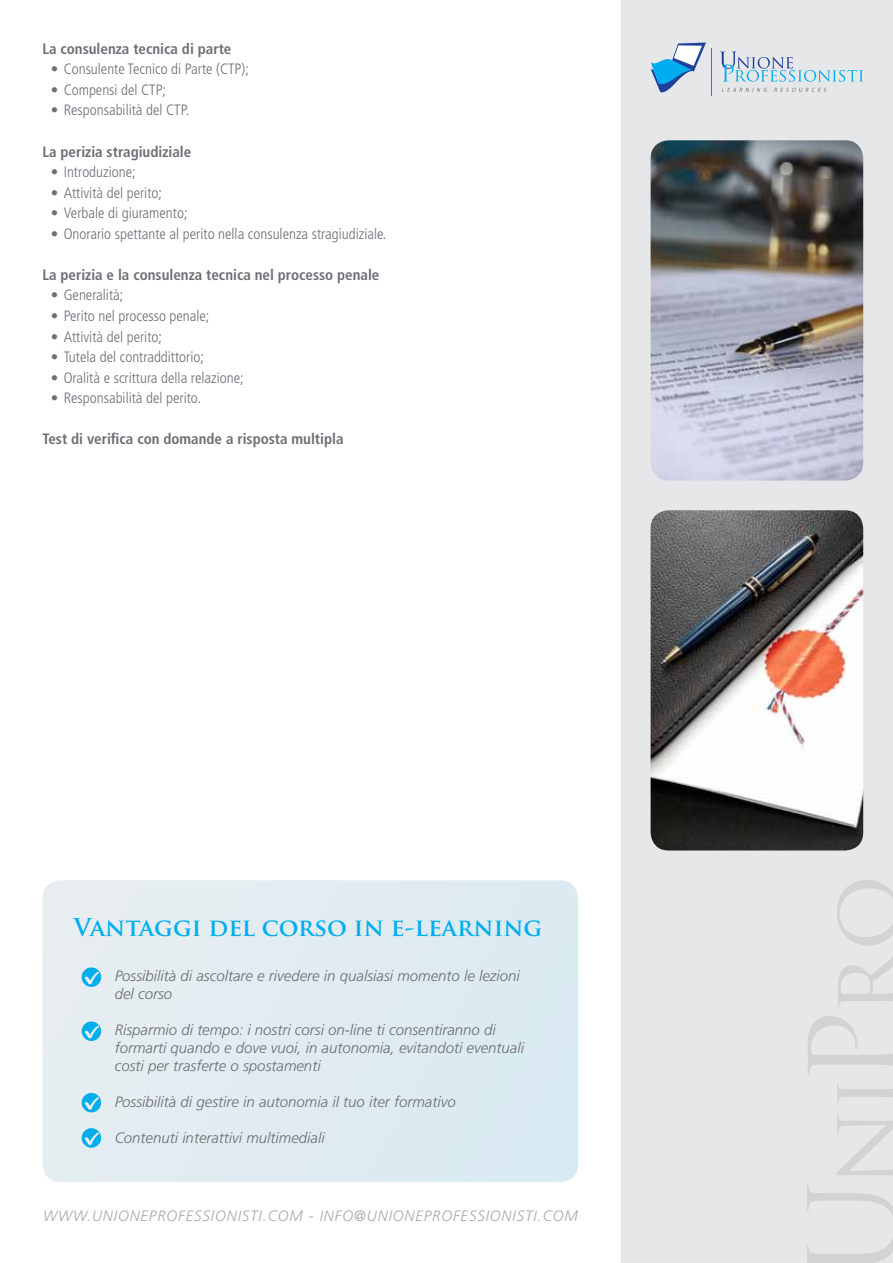
<style>
.page{position:relative;width:893px;height:1263px;background:#fff}
.page>*{position:absolute;margin:0;border:0;box-sizing:border-box;transform-origin:0 0}
.t1{font:700 24px "Trajan Pro";color:#00aeef}
.t2{font:300 condensed 15px "Frutiger";color:#6c6f76}
.t3{font:italic 300 15px/18px "Frutiger";color:#6d6e71}
.t4{font:700 condensed 15px "Frutiger";color:#6c6f76}
.t5{font:italic 300 15px "Frutiger";letter-spacing:.06em;color:#aaa8ac}
</style>
<div class="page">
<div style="left:621px;top:0;width:272px;height:1263px;background:#e6e7e8"></div>
<svg style="left:807px;top:1115px;width:86px;height:148px"></svg>
<svg style="left:837px;top:1084px;width:56px;height:19px"></svg>
<svg style="left:808px;top:1016px;width:85px;height:59px"></svg>
<svg style="left:837px;top:880px;width:56px;height:128px"></svg>
<svg style="left:651px;top:43px;width:55px;height:49px"></svg>
<hr style="left:712px;top:48px;width:1px;height:47px;background:#6c6f76">
<svg style="left:721px;top:52px;width:142px;height:30px"></svg>
<svg style="left:722px;top:88px;width:45px;height:4px"></svg>
<svg style="left:774px;top:88px;width:52px;height:4px"></svg>
<div style="left:43px;top:880px;width:535px;height:302px;background:#e1ebf1;border-radius:18px"></div>
<svg style="left:82px;top:967px;width:19px;height:20px"></svg>
<svg style="left:82px;top:1021px;width:19px;height:20px"></svg>
<svg style="left:82px;top:1093px;width:19px;height:19px"></svg>
<svg style="left:82px;top:1128px;width:19px;height:20px"></svg>
<img style="left:651px;top:140px;width:212px;height:340px">
<img style="left:651px;top:510px;width:212px;height:340px">
<p class="t4" style="left:42px;top:40px;width:190px">La consulenza tecnica di parte</p>
<p class="t2" style="left:51px;top:61px;width:200px">• Consulente Tecnico di Parte (CTP);</p>
<p class="t2" style="left:51px;top:81px;width:117px">• Compensi del CTP;</p>
<p class="t2" style="left:51px;top:102px;width:140px">• Responsabilità del CTP.</p>
<p class="t4" style="left:42px;top:142px;width:150px">La perizia stragiudiziale</p>
<p class="t2" style="left:51px;top:163px;width:86px">• Introduzione;</p>
<p class="t2" style="left:51px;top:184px;width:113px">• Attività del perito;</p>
<p class="t2" style="left:51px;top:204px;width:138px">• Verbale di giuramento;</p>
<p class="t2" style="left:51px;top:225px;width:337px">• Onorario spettante al perito nella consulenza stragiudiziale.</p>
<p class="t4" style="left:42px;top:266px;width:338px">La perizia e la consulenza tecnica nel processo penale</p>
<p class="t2" style="left:51px;top:287px;width:74px">• Generalità;</p>
<p class="t2" style="left:51px;top:307px;width:160px">• Perito nel processo penale;</p>
<p class="t2" style="left:51px;top:328px;width:113px">• Attività del perito;</p>
<p class="t2" style="left:51px;top:348px;width:155px">• Tutela del contraddittorio;</p>
<p class="t2" style="left:51px;top:369px;width:194px">• Oralità e scrittura della relazione;</p>
<p class="t2" style="left:51px;top:389px;width:151px">• Responsabilità del perito.</p>
<p class="t4" style="left:42px;top:430px;width:303px">Test di verifica con domande a risposta multipla</p>
<h1 class="t1" style="left:74px;top:912px;width:470px">Vantaggi del corso in e-learning</h1>
<p class="t3" style="left:115px;top:967px;width:407px">Possibilità di ascoltare e rivedere in qualsiasi momento le lezioni del corso</p>
<p class="t3" style="left:115px;top:1021px;width:411px">Risparmio di tempo: i nostri corsi on-line ti consentiranno di formarti quando e dove vuoi, in autonomia, evitandoti eventuali costi per trasferte o spostamenti</p>
<p class="t3" style="left:115px;top:1093px;width:342px">Possibilità di gestire in autonomia il tuo iter formativo</p>
<p class="t3" style="left:115px;top:1129px;width:211px">Contenuti interattivi multimediali</p>
<p class="t5" style="left:43px;top:1207px;width:536px">www.unioneprofessionisti.com - info@unioneprofessionisti.com</p>
</div>
